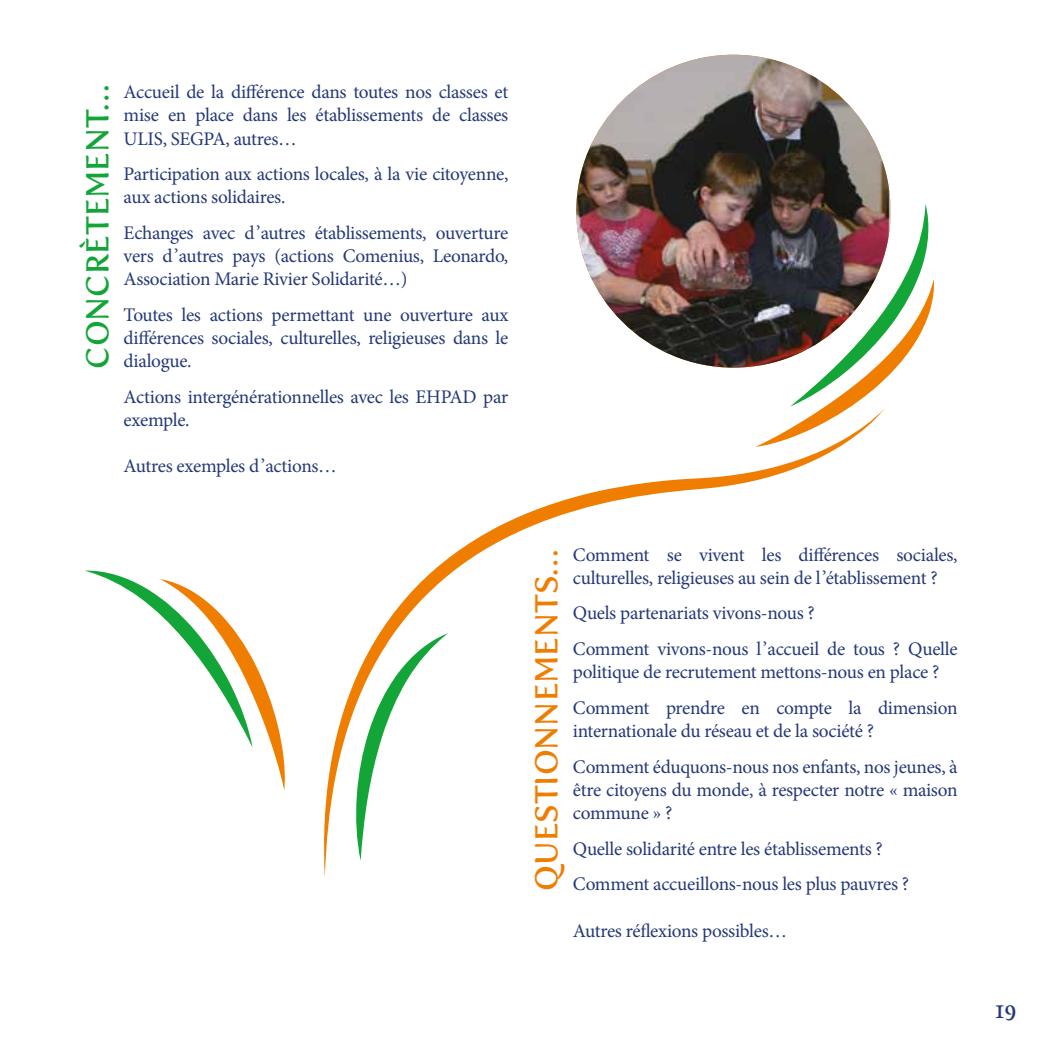
<style>
.page{position:relative;width:1042px;height:1042px;background:#fff}
.page>*{position:absolute;margin:0;border:0;box-sizing:border-box;transform-origin:0 0}
.t1{font:31.5px "Fertigo Pro";color:#ef7d00}
.t2{font:31.5px "Fertigo Pro";color:#13a538}
.t3{font:21px "Fertigo Pro";color:#243879}
.t4{font:19.25px/23.1px "Minion Pro";letter-spacing:-.015em;color:#243879}
</style>
<div class="page">
<svg style="left:85px;top:570px;width:200px;height:220px"></svg>
<svg style="left:790px;top:204px;width:144px;height:204px"></svg>
<svg style="left:324px;top:408px;width:560px;height:469px"></svg>
<svg style="left:355px;top:633px;width:93px;height:228px"></svg>
<img style="left:576px;top:55px;width:314px;height:313px">
<h1 class="t2" style="left:79px;top:368px;width:286px;rotate:-90deg">CONCRÈTEMENT…</h1>
<p class="t4" style="left:124px;top:81px;width:386px;text-align:justify">Accueil de la différence dans toutes nos classes et mise en place dans les établissements de classes ULIS, SEGPA, autres…</p>
<p class="t4" style="left:124px;top:163px;width:386px">Participation aux actions locales, à la vie citoyenne, aux actions solidaires.</p>
<p class="t4" style="left:124px;top:221px;width:386px;text-align:justify">Echanges avec d’autres établissements, ouverture vers d’autres pays (actions Comenius, Leonardo, Association Marie Rivier Solidarité…)</p>
<p class="t4" style="left:124px;top:303px;width:386px;text-align:justify">Toutes les actions permettant une ouverture aux différences sociales, culturelles, religieuses dans le dialogue.</p>
<p class="t4" style="left:124px;top:385px;width:386px">Actions intergénérationnelles avec les EHPAD par exemple.</p>
<p class="t4" style="left:124px;top:455px;width:215px">Autres exemples d’actions…</p>
<h1 class="t1" style="left:528px;top:891px;width:343px;rotate:-90deg">QUESTIONNEMENTS…</h1>
<p class="t4" style="left:573px;top:543px;width:386px">Comment se vivent les différences sociales, culturelles, religieuses au sein de l’établissement ?</p>
<p class="t4" style="left:573px;top:595px;width:386px;line-height:35.7px">Quels partenariats vivons-nous ?<br>Comment vivons-nous l’accueil de tous ? Quelle</p>
<p class="t4" style="left:573px;top:654px;width:386px;line-height:35.7px">politique de recrutement mettons-nous en place ?<br>Comment prendre en compte la dimension</p>
<p class="t4" style="left:573px;top:713px;width:386px;line-height:35.7px">internationale du réseau et de la société ?<br>Comment éduquons-nous nos enfants, nos jeunes, à</p>
<p class="t4" style="left:573px;top:778px;width:386px">être citoyens du monde, à respecter notre « maison commune » ?</p>
<p class="t4" style="left:573px;top:831px;width:338px;line-height:35.7px">Quelle solidarité entre les établissements ?<br>Comment accueillons-nous les plus pauvres ?</p>
<p class="t4" style="left:573px;top:919px;width:216px">Autres réflexions possibles…</p>
<p class="t3" style="left:995px;top:999px;width:24px">19</p>
</div>
